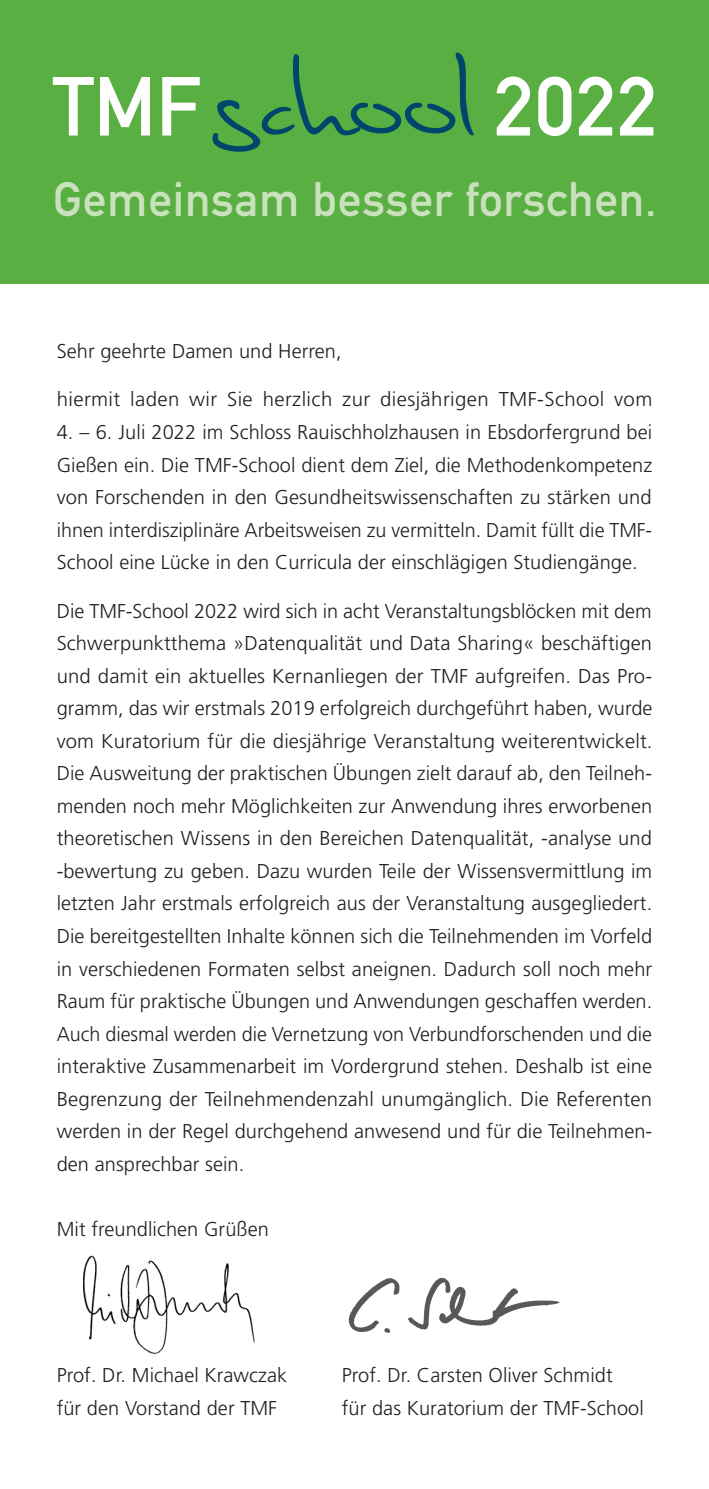
<style>
.page{position:relative;width:709px;height:1489px;background:#fff}
.page>*{position:absolute;margin:0;border:0;box-sizing:border-box;transform-origin:0 0}
.t1{font:82.25px "DIN Mittelschrift Std";letter-spacing:.02em;color:#fff}
.t2{font:47.5px "DIN Mittelschrift Std";letter-spacing:.015em;color:#cae1bd}
.t3{font:300 20px/32.5px "Frutiger LT Std";letter-spacing:.005em;color:#231f20;text-align:justify}
.s1{font-family:"Stylograph";font-size:129.5px;color:#00466b}
</style>
<div class="page">
<img style="left:83px;top:1255px;width:172px;height:99px">
<div style="left:0;top:0;width:709px;height:283px;background:#59af41"></div>
<img style="left:348px;top:1277px;width:212px;height:61px">
<h1 class="t1" style="left:53px;top:58px;width:605px">TMF<span class="s1">school</span>2022</h1>
<h2 class="t2" style="left:53px;top:171px;width:605px">Gemeinsam besser forschen.</h2>
<p class="t3" style="left:57px;top:335px;width:286px">Sehr geehrte Damen und Herren,</p>
<p class="t3" style="left:57px;top:383px;width:597px">hiermit laden wir Sie herzlich zur diesjährigen TMF-School vom</p>
<p class="t3" style="left:57px;top:416px;width:597px">4. – 6. Juli 2022 im Schloss Rauischholzhausen in Ebsdorfergrund bei Gießen ein. Die TMF-School dient dem Ziel, die Methodenkompetenz von Forschenden in den Gesundheitswissenschaften zu stärken und ihnen interdisziplinäre Arbeitsweisen zu vermitteln. Damit füllt die TMF-School eine Lücke in den Curricula der einschlägigen Studiengänge.</p>
<p class="t3" style="left:57px;top:595px;width:597px">Die TMF-School 2022 wird sich in acht Veranstaltungsblöcken mit dem Schwerpunktthema »Datenqualität und Data Sharing« beschäftigen und damit ein aktuelles Kernanliegen der TMF aufgreifen. Das Pro&shy;gramm, das wir erstmals 2019 erfolgreich durchgeführt haben, wurde vom Kuratorium für die diesjährige Veranstaltung weiterentwickelt.<br>Die Ausweitung der praktischen Übungen zielt darauf ab, den Teilneh&shy;menden noch mehr Möglichkeiten zur Anwendung ihres erworbenen theoretischen Wissens in den Bereichen Datenqualität, -analyse und -bewertung zu geben. Dazu wurden Teile der Wissensvermittlung im letzten Jahr erstmals erfolgreich aus der Veranstaltung ausgegliedert.<br>Die bereitgestellten Inhalte können sich die Teilnehmenden im Vorfeld in verschiedenen Formaten selbst aneignen. Dadurch soll noch mehr Raum für praktische Übungen und Anwendungen geschaffen werden.<br>Auch diesmal werden die Vernetzung von Verbundforschenden und die interaktive Zusammenarbeit im Vordergrund stehen. Deshalb ist eine Begrenzung der Teilnehmendenzahl unumgänglich. Die Referenten werden in der Regel durchgehend anwesend und für die Teilnehmen&shy;den ansprechbar sein.</p>
<p class="t3" style="left:57px;top:1212px;width:214px">Mit freundlichen Grüßen</p>
<p class="t3" style="left:57px;top:1358px;width:232px">Prof. Dr. Michael Krawczak</p>
<p class="t3" style="left:342px;top:1358px;width:272px">Prof. Dr. Carsten Oliver Schmidt</p>
<p class="t3" style="left:57px;top:1391px;width:222px">für den Vorstand der TMF</p>
<p class="t3" style="left:342px;top:1391px;width:303px">für das Kuratorium der TMF-School</p>
</div>
